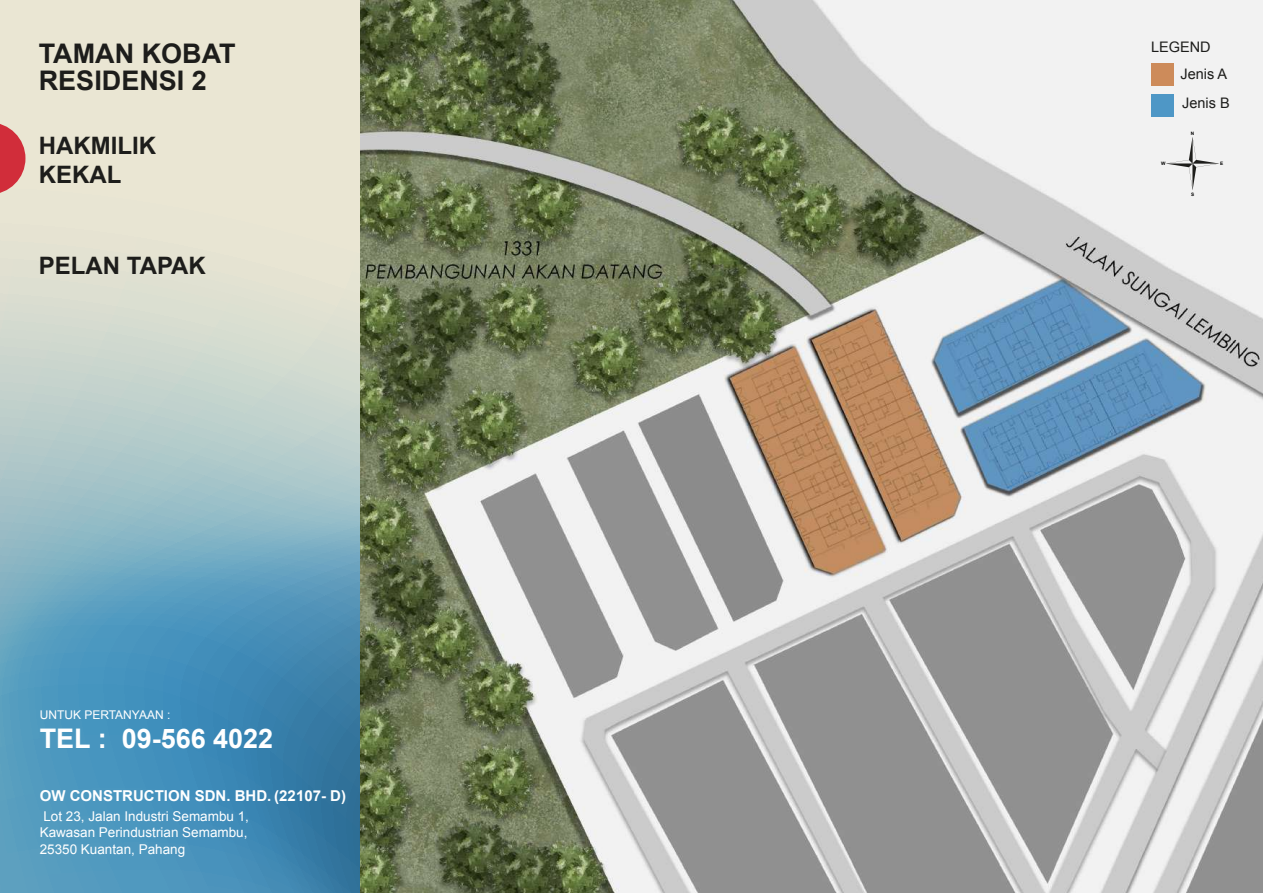
<style>
.page{position:relative;width:1263px;height:893px;background:#fff}
.page>*{position:absolute;margin:0;border:0;box-sizing:border-box;transform-origin:0 0}
.t1{font:700 27px/27.8px "Arial";color:#1d1d1b}
.t2{font:700 27px "Arial";color:#fff}
.t3{font:700 24px/28.2px "Arial";color:#1d1d1b}
.t4{font:700 15px "Arial";color:#fff}
.t5{font:14.55px/26.5px "Arial";color:#1d1d1b}
.t6{font:13.5px/16.2px "Arial";color:#fff;text-align:justify}
.t7{font:12px "Arial";color:#fff}
.t8{font:700 4.65px "Arial";color:#000}
</style>
<div class="page">
<img style="left:359px;top:0;width:904px;height:893px">
<svg style="left:0;top:0;width:359px;height:893px;background:#9ebec6"></svg>
<svg style="left:0;top:122px;width:25px;height:72px;background:#d86266"></svg>
<svg style="left:1166px;top:137px;width:53px;height:53px"></svg>
<div style="left:1151px;top:64px;width:22px;height:22px;background:#cd8b5a"></div>
<div style="left:1151px;top:94px;width:22px;height:22px;background:#4e97c6"></div>
<h1 class="t1" style="left:39px;top:40px;width:198px">TAMAN KOBAT<br>RESIDENSI 2</h1>
<h2 class="t3" style="left:39px;top:133px;width:119px">HAKMILIK<br>KEKAL</h2>
<h2 class="t3" style="left:39px;top:253px;width:169px">PELAN TAPAK</h2>
<p class="t7" style="left:40px;top:707px;width:132px">UNTUK PERTANYAAN :</p>
<h1 class="t2" style="left:40px;top:721px;width:235px">TEL : 09-566 4022</h1>
<p class="t4" style="left:40px;top:786px;width:308px">OW CONSTRUCTION SDN. BHD. (22107- D)</p>
<p class="t6" style="left:40px;top:809px;width:211px">Lot 23, Jalan Industri Semambu 1, Kawasan Perindustrian Semambu, 25350 Kuantan, Pahang</p>
<p class="t5" style="left:1180px;top:34px;width:48px;text-indent:-29px">LEGEND<br>Jenis A</p>
<p class="t5" style="left:1182px;top:90px;width:49px">Jenis B</p>
<p class="t8" style="left:1191px;top:130px;width:5px">N</p>
<p class="t8" style="left:1161px;top:160px;width:6px">W</p>
<p class="t8" style="left:1220px;top:160px;width:5px">E</p>
<p class="t8" style="left:1191px;top:191px;width:5px">S</p>
</div>
